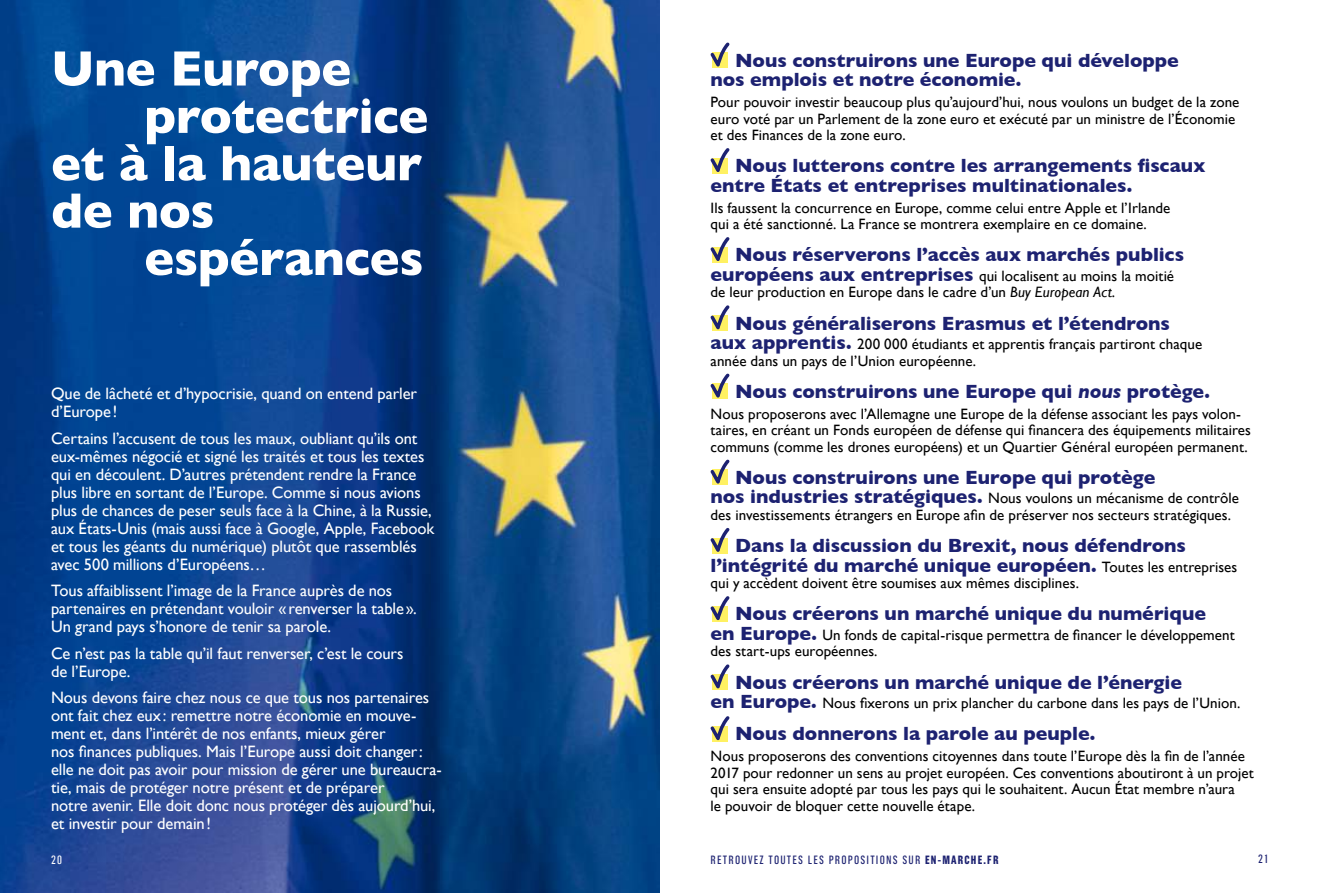
<style>
.page{position:relative;width:1319px;height:893px;background:#fff}
.page>*{position:absolute;margin:0;border:0;box-sizing:border-box;transform-origin:0 0}
.t1{font:700 50.25px "Gill Sans";letter-spacing:-.005em;color:#fff}
.t2{font:700 19.5px/19.5px "Gill Sans";color:#1d2271}
.t3{font:16.5px/18px "Gill Sans";letter-spacing:-.005em;color:#fff}
.t4{font:15px/16.5px "Gill Sans";letter-spacing:.005em;color:#000}
.t5{font:12px "Grotzec Head Condensed";letter-spacing:.1em;color:#1d2271}
.t6{font:12px "Grotzec Head Condensed";color:#fff}
.s1{font-weight:700;font-size:19.5px;color:#1d2271}
.s2{font-style:italic}
.s3{font-weight:400;font-size:15px;color:#000}
.s4{font-weight:700}
</style>
<div class="page">
<img style="left:0;top:0;width:659px;height:893px">
<svg style="left:710px;top:42px;width:20px;height:26px"></svg>
<svg style="left:710px;top:148px;width:20px;height:26px"></svg>
<svg style="left:710px;top:237px;width:20px;height:26px"></svg>
<svg style="left:710px;top:305px;width:20px;height:26px"></svg>
<svg style="left:710px;top:373px;width:20px;height:26px"></svg>
<svg style="left:710px;top:459px;width:20px;height:26px"></svg>
<svg style="left:710px;top:528px;width:20px;height:26px"></svg>
<svg style="left:710px;top:596px;width:20px;height:26px"></svg>
<svg style="left:710px;top:664px;width:20px;height:26px"></svg>
<svg style="left:710px;top:716px;width:20px;height:26px"></svg>
<h1 class="t1" style="left:51px;top:39px;width:301px">Une Europe</h1>
<h1 class="t1" style="left:144px;top:87px;width:285px">protectrice</h1>
<h1 class="t1" style="left:51px;top:134px;width:372px">et à la hauteur</h1>
<h1 class="t1" style="left:51px;top:181px;width:165px">de nos</h1>
<h1 class="t1" style="left:144px;top:229px;width:281px">espérances</h1>
<p class="t3" style="left:51px;top:384px;width:367px">Que de lâcheté et d’hypocrisie, quand on entend parler d’Europe!</p>
<p class="t3" style="left:51px;top:429px;width:385px">Certains l’accusent de tous les maux, oubliant qu’ils ont eux-mêmes négocié et signé les traités et tous les textes qui en découlent. D’autres prétendent rendre la France plus libre en sortant de l’Europe. Comme si nous avions plus de chances de peser seuls face à la Chine, à la Russie, aux États-Unis (mais aussi face à Google, Apple, Facebook et tous les géants du numérique) plutôt que rassemblés avec 500 millions d’Européens…</p>
<p class="t3" style="left:51px;top:581px;width:367px">Tous affaiblissent l’image de la France auprès de nos partenaires en prétendant vouloir «renverser la table».<br>Un grand pays s’honore de tenir sa parole.</p>
<p class="t3" style="left:51px;top:644px;width:354px">Ce n’est pas la table qu’il faut renverser, c’est le cours de l’Europe.</p>
<p class="t3" style="left:51px;top:688px;width:392px">Nous devons faire chez nous ce que tous nos partenaires ont fait chez eux: remettre notre économie en mouve&shy;ment et, dans l’intérêt de nos enfants, mieux gérer<br>nos finances publiques. Mais l’Europe aussi doit changer: elle ne doit pas avoir pour mission de gérer une bureaucra&shy;tie, mais de protéger notre présent et de préparer<br>notre avenir. Elle doit donc nous protéger dès aujourd’hui, et investir pour demain!</p>
<h2 class="t2" style="left:710px;top:50px;width:469px;text-indent:25px">Nous construirons une Europe qui développe nos emplois et notre économie.</h2>
<p class="t4" style="left:710px;top:94px;width:530px">Pour pouvoir investir beaucoup plus qu’aujourd’hui, nous voulons un budget de la zone euro voté par un Parlement de la zone euro et exécuté par un ministre de l’Économie et des Finances de la zone euro.</p>
<h2 class="t2" style="left:710px;top:156px;width:496px;text-indent:25px">Nous lutterons contre les arrangements fiscaux entre États et entreprises multinationales.</h2>
<p class="t4" style="left:710px;top:199px;width:461px">Ils faussent la concurrence en Europe, comme celui entre Apple et l’Irlande qui a été sanctionné. La France se montrera exemplaire en ce domaine.</p>
<h2 class="t2" style="left:735px;top:245px;width:450px">Nous réserverons l’accès aux marchés publics</h2>
<p class="t4" style="left:710px;top:267px;width:465px"><span class="s1">européens aux entreprises</span> qui localisent au moins la moitié de leur production en Europe dans le cadre d’un <span class="s2">Buy European Act</span>.</p>
<h2 class="t2" style="left:735px;top:313px;width:436px">Nous généraliserons Erasmus et l’étendrons</h2>
<p class="t4" style="left:710px;top:336px;width:493px"><span class="s1">aux apprentis.</span> 200 000 étudiants et apprentis français partiront chaque année dans un pays de l’Union européenne.</p>
<h2 class="t2" style="left:735px;top:381px;width:476px">Nous construirons une Europe qui <span class="s2">nous</span> protège.</h2>
<p class="t4" style="left:710px;top:405px;width:542px">Nous proposerons avec l’Allemagne une Europe de la défense associant les pays volon&shy;taires, en créant un Fonds européen de défense qui financera des équipements militaires communs (comme les drones européens) et un Quartier Général européen permanent.</p>
<h2 class="t2" style="left:735px;top:467px;width:421px">Nous construirons une Europe qui protège</h2>
<p class="t4" style="left:710px;top:490px;width:529px"><span class="s1">nos industries stratégiques.</span> Nous voulons un mécanisme de contrôle des investissements étrangers en Europe afin de préserver nos secteurs stratégiques.</p>
<h2 class="t2" style="left:710px;top:536px;width:528px;text-indent:25px">Dans la discussion du Brexit, nous défendrons l’intégrité du marché unique européen. <span class="s3">Toutes les entreprises</span></h2>
<p class="t4" style="left:710px;top:575px;width:370px">qui y accèdent doivent être soumises aux mêmes disciplines.</p>
<h2 class="t2" style="left:735px;top:604px;width:472px">Nous créerons un marché unique du numérique</h2>
<p class="t4" style="left:710px;top:626px;width:525px"><span class="s1">en Europe.</span> Un fonds de capital-risque permettra de financer le développement des start-ups européennes.</p>
<h2 class="t2" style="left:735px;top:672px;width:448px">Nous créerons un marché unique de l’énergie</h2>
<p class="t4" style="left:710px;top:695px;width:531px"><span class="s1">en Europe.</span> Nous fixerons un prix plancher du carbone dans les pays de l’Union.</p>
<h2 class="t2" style="left:735px;top:724px;width:362px">Nous donnerons la parole au peuple.</h2>
<p class="t4" style="left:710px;top:748px;width:544px">Nous proposerons des conventions citoyennes dans toute l’Europe dès la fin de l’année 2017 pour redonner un sens au projet européen. Ces conventions aboutiront à un projet qui sera ensuite adopté par tous les pays qui le souhaitent. Aucun État membre n’aura<br>le pouvoir de bloquer cette nouvelle étape.</p>
<p class="t6" style="left:51px;top:852px;width:12px">20</p>
<p class="t5" style="left:710px;top:853px;width:289px">RETROUVEZ TOUTES LES PROPOSITIONS SUR <span class="s4">EN-MARCHE.FR</span></p>
<p class="t5" style="left:1257px;top:852px;width:11px">21</p>
</div>
